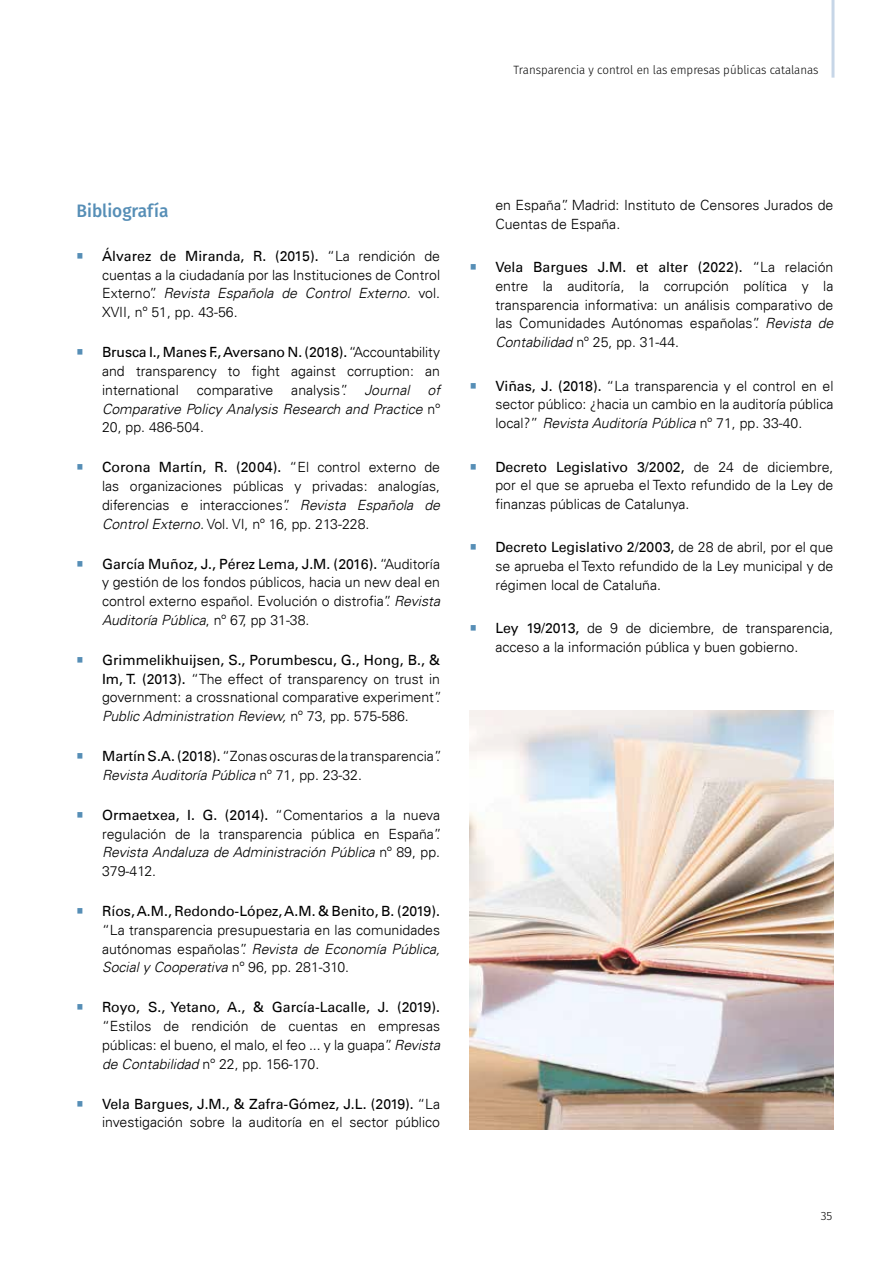
<style>
.page{position:relative;width:893px;height:1263px;background:#fff}
.page>*{position:absolute;margin:0;border:0;box-sizing:border-box;transform-origin:0 0}
.t1{font:500 18px "Fira Sans";color:#568eb6;scale:.96 1}
.t2{font:300 14.1px/18.8px "Univers LT";color:#000;text-align:justify}
.t3{font:italic 300 14.1px/18.8px "Univers LT";color:#000;text-align:justify}
.t4{font:300 12px "Fira Sans";color:#000;scale:.96 1}
.t5{font:300 12px "Fira Sans";color:#000}
.s1{color:#568eb6}
.s2{font-weight:400}
.s3{font-style:italic}
.s4{font-style:normal}
</style>
<div class="page">
<hr style="left:831px;top:0;width:3px;height:78px;background:#c7d6e7">
<img style="left:470px;top:710px;width:363px;height:419px">
<p class="t4" style="left:514px;top:62px;width:319px">Transparencia y control en las empresas públicas catalanas</p>
<p class="t1" style="left:77px;top:196px;width:97px">Bibliografía</p>
<p class="t2" style="left:102px;top:247px;width:340px;text-indent:-26px"><span class="s1">○</span> <span class="s2">Álvarez de Miranda, R. (2015).</span> “La rendición de cuentas a la ciudadanía por las Instituciones de Control Externo”. <span class="s3">Revista Española de Control Externo.</span> vol.<br>XVII, nº 51, pp. 43-56.</p>
<p class="t2" style="left:102px;top:343px;width:340px;text-indent:-26px"><span class="s1">○</span> <span class="s2">Brusca I., Manes F., Aversano N. (2018).</span> “Accountability and transparency to fight against corruption: an international</p>
<p class="t3" style="left:102px;top:380px;width:340px;text-indent:325px">of Comparative Policy Analysis Research and Practice <span class="s4">nº 20, pp. 486-504.</span></p>
<p class="t2" style="left:102px;top:458px;width:340px;text-indent:-26px"><span class="s1">○</span> <span class="s2">Corona Martín, R. (2004).</span> “El control externo de las organizaciones públicas y privadas: analogías, diferencias e interacciones”. <span class="s3">Revista Española de Control Externo.</span> Vol. VI, nº 16, pp. 213-228.</p>
<p class="t2" style="left:102px;top:554px;width:340px;text-indent:-26px"><span class="s1">○</span> <span class="s2">García Muñoz, J., Pérez Lema, J.M. (2016).</span> “Auditoría y gestión de los fondos públicos, hacia un new deal en control externo español. Evolución o distrofia”. <span class="s3">Revista Auditoría Pública</span>, nº 67, pp 31-38.</p>
<p class="t2" style="left:102px;top:650px;width:341px;text-align:left;text-indent:-26px"><span class="s1">○</span> <span class="s2">Grimmelikhuijsen, S., Porumbescu, G., Hong, B., &amp; Im, T. (2013).</span> “The effect of transparency on trust in government: a crossnational comparative experiment”.<br><span class="s3">Public Administration Review,</span> nº 73, pp. 575-586.</p>
<p class="t2" style="left:102px;top:747px;width:341px;text-indent:-26px"><span class="s1">○</span> <span class="s2">Martín S.A. (2018).</span> “Zonas oscuras de la transparencia”.<br><span class="s3">Revista Auditoría Pública</span> nº 71, pp. 23-32.</p>
<p class="t2" style="left:102px;top:805px;width:341px;text-align:left;text-indent:-26px"><span class="s1">○</span> <span class="s2">Ormaetxea, I. G. (2014).</span> “Comentarios a la nueva regulación de la transparencia pública en España”.<br><span class="s3">Revista Andaluza de Administración Pública</span> nº 89, pp.<br>379-412.</p>
<p class="t2" style="left:102px;top:902px;width:340px;text-indent:-26px"><span class="s1">○</span> <span class="s2">Ríos, A.M., Redondo-López, A.M. &amp; Benito, B. (2019). </span>“La transparencia presupuestaria en las comunidades autónomas españolas”. <span class="s3">Revista de Economía Pública, Social y Cooperativa</span> nº 96, pp. 281-310.</p>
<p class="t2" style="left:102px;top:998px;width:340px;text-indent:-26px"><span class="s1">○</span> <span class="s2">Royo, S., Yetano, A., &amp; García-Lacalle, J. (2019). </span>“Estilos de rendición de cuentas en empresas públicas: el bueno, el malo, el feo ... y la guapa”. <span class="s3">Revista de Contabilidad</span> nº 22, pp. 156-170.</p>
<p class="t2" style="left:77px;top:1094px;width:365px;text-align:right"><span class="s1">○</span> <span class="s2">Vela Bargues, J.M., &amp; Zafra-Gómez, J.L. (2019).</span> “La investigación sobre la auditoría en el sector público</p>
<p class="t2" style="left:197px;top:380px;width:78px">comparative</p>
<p class="t2" style="left:291px;top:380px;width:58px">analysis”.</p>
<p class="t3" style="left:364px;top:380px;width:47px">Journal</p>
<p class="t2" style="left:495px;top:196px;width:340px">en España”. Madrid: Instituto de Censores Jurados de<br>Cuentas de España.</p>
<p class="t2" style="left:495px;top:258px;width:340px;text-indent:-26px"><span class="s1">○</span> <span class="s2">Vela Bargues J.M. et alter (2022).</span> “La relación entre la auditoría, la corrupción política y la transparencia informativa: un análisis comparativo de las Comunidades Autónomas españolas”. <span class="s3">Revista de Contabilidad</span> nº 25, pp. 31-44.</p>
<p class="t2" style="left:495px;top:376px;width:340px;text-indent:-26px"><span class="s1">○</span> <span class="s2">Viñas, J. (2018).</span> “La transparencia y el control en el sector público: ¿hacia un cambio en la auditoría pública local?” <span class="s3">Revista Auditoría Pública</span> nº 71, pp. 33-40.</p>
<p class="t2" style="left:495px;top:457px;width:340px;text-indent:-26px"><span class="s1">○</span> <span class="s2">Decreto Legislativo 3/2002,</span> de 24 de diciembre, por el que se aprueba el Texto refundido de la Ley de finanzas públicas de Catalunya.</p>
<p class="t2" style="left:495px;top:538px;width:340px;text-indent:-26px"><span class="s1">○</span> <span class="s2">Decreto Legislativo 2/2003,</span> de 28 de abril, por el que se aprueba el Texto refundido de la Ley municipal y de régimen local de Cataluña.</p>
<p class="t2" style="left:495px;top:619px;width:340px;text-indent:-26px"><span class="s1">○</span> <span class="s2">Ley 19/2013,</span> de 9 de diciembre, de transparencia, acceso a la información pública y buen gobierno.</p>
<p class="t5" style="left:821px;top:1207px;width:13px">35</p>
</div>
